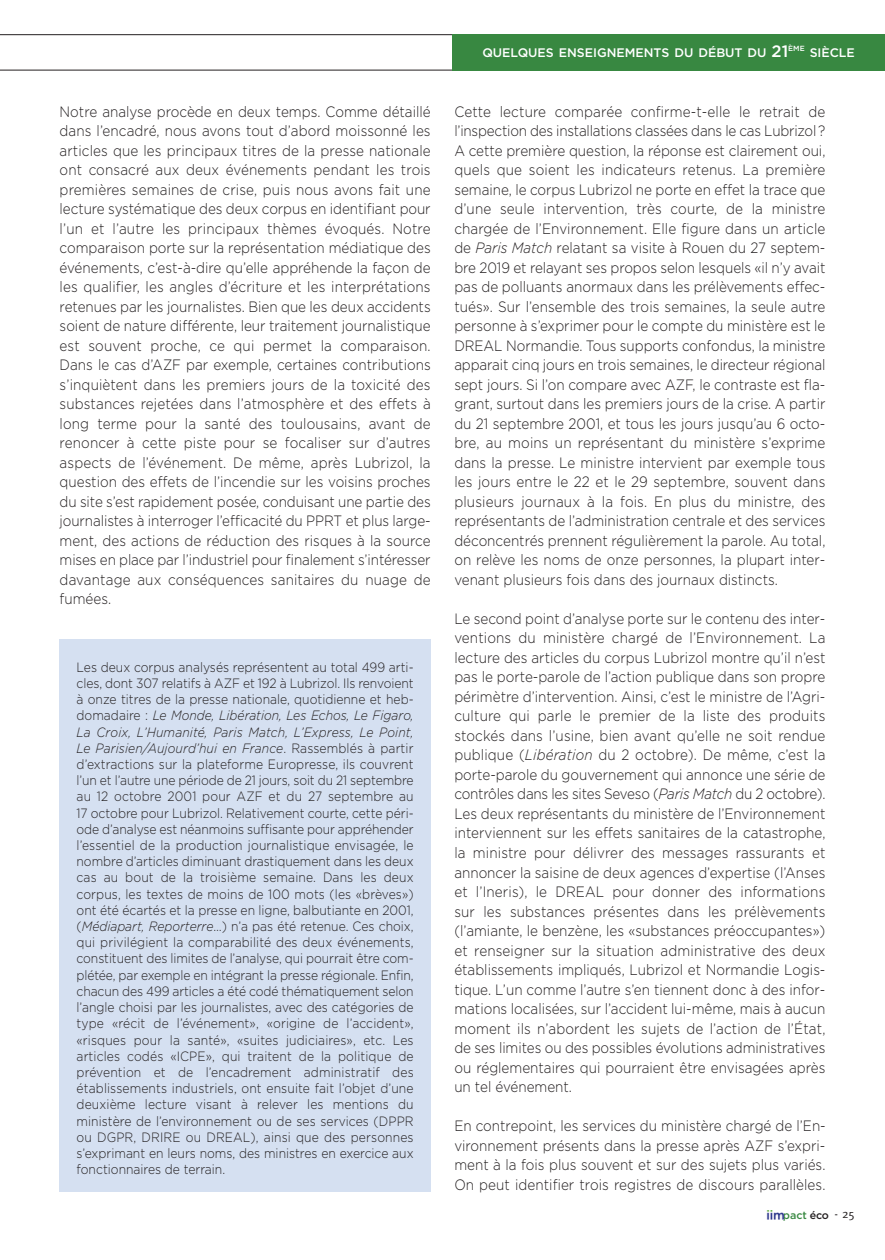
<style>
.page{position:relative;width:885px;height:1260px;background:#fff}
.page>*{position:absolute;margin:0;border:0;box-sizing:border-box;transform-origin:0 0}
.t1{font:300 15px/19.5px "Gotham";color:#231f20;text-align:justify;scale:.9 1}
.t2{font:300 13.5px/16.2px "Gotham";color:#231f20;text-align:justify;scale:.9 1}
.t3{font:500 12.3px "Gotham";color:#fff}
.t4{font:500 10.8px "Gotham";color:#388841}
.s1{font-size:16.5px}
.s2{font-style:italic}
.s3{color:#231f20}
.s4{font-family:"Meta";font-weight:400;font-size:12px;color:#231f20}
</style>
<div class="page">
<img style="left:766px;top:1210px;width:16px;height:8px">
<svg style="left:0;top:34px;width:452px;height:37px"></svg>
<div style="left:452px;top:34px;width:432px;height:37px;background:#388841"></div>
<div style="left:60px;top:639px;width:370px;height:552px;background:#d5e0f1"></div>
<p class="t3" style="left:482px;top:47px;width:374px">QUELQUES ENSEIGNEMENTS DU DÉBUT DU <span class="s1">21</span><sup>ÈME</sup> SIÈCLE</p>
<p class="t1" style="left:60px;top:103px;width:414px">Notre analyse procède en deux temps. Comme détaillé dans l’encadré, nous avons tout d’abord moissonné les articles que les principaux titres de la presse nationale ont consacré aux deux événements pendant les trois premières semaines de crise, puis nous avons fait une lecture systématique des deux corpus en identifiant pour l’un et l’autre les principaux thèmes évoqués. Notre comparaison porte sur la représentation médiatique des événements, c’est-à-dire qu’elle appréhende la façon de les qualifier, les angles d’écriture et les interprétations retenues par les journalistes. Bien que les deux accidents soient de nature différente, leur traitement journalistique est souvent proche, ce qui permet la comparaison.<br>Dans le cas d’AZF par exemple, certaines contributions s’inquiètent dans les premiers jours de la toxicité des substances rejetées dans l’atmosphère et des effets à long terme pour la santé des toulousains, avant de renoncer à cette piste pour se focaliser sur d’autres aspects de l’événement. De même, après Lubrizol, la question des effets de l’incendie sur les voisins proches du site s’est rapidement posée, conduisant une partie des journalistes à interroger l’efficacité du PPRT et plus large&shy;ment, des actions de réduction des risques à la source mises en place par l’industriel pour finalement s’intéresser davantage aux conséquences sanitaires du nuage de fumées.</p>
<p class="t1" style="left:454px;top:103px;width:414px">Cette lecture comparée confirme-t-elle le retrait de l’inspection des installations classées dans le cas Lubrizol?<br>A cette première question, la réponse est clairement oui, quels que soient les indicateurs retenus. La première semaine, le corpus Lubrizol ne porte en effet la trace que d’une seule intervention, très courte, de la ministre chargée de l’Environnement. Elle figure dans un article de <span class="s2">Paris Match</span> relatant sa visite à Rouen du 27 septem&shy;bre 2019 et relayant ses propos selon lesquels «il n’y avait pas de polluants anormaux dans les prélèvements effec&shy;tués». Sur l’ensemble des trois semaines, la seule autre personne à s’exprimer pour le compte du ministère est le DREAL Normandie. Tous supports confondus, la ministre apparait cinq jours en trois semaines, le directeur régional sept jours. Si l’on compare avec AZF, le contraste est fla&shy;grant, surtout dans les premiers jours de la crise. A partir du 21 septembre 2001, et tous les jours jusqu’au 6 octo&shy;bre, au moins un représentant du ministère s’exprime dans la presse. Le ministre intervient par exemple tous les jours entre le 22 et le 29 septembre, souvent dans plusieurs journaux à la fois. En plus du ministre, des représentants de l’administration centrale et des services déconcentrés prennent régulièrement la parole. Au total, on relève les noms de onze personnes, la plupart inter&shy;venant plusieurs fois dans des journaux distincts.</p>
<p class="t1" style="left:454px;top:610px;width:414px">Le second point d’analyse porte sur le contenu des inter&shy;ventions du ministère chargé de l’Environnement. La lecture des articles du corpus Lubrizol montre qu’il n’est pas le porte-parole de l’action publique dans son propre périmètre d’intervention. Ainsi, c’est le ministre de l’Agri&shy;culture qui parle le premier de la liste des produits stockés dans l’usine, bien avant qu’elle ne soit rendue publique (<span class="s2">Libération</span> du 2 octobre). De même, c’est la porte-parole du gouvernement qui annonce une série de contrôles dans les sites Seveso (<span class="s2">Paris Match</span> du 2 octobre).<br>Les deux représentants du ministère de l’Environnement interviennent sur les effets sanitaires de la catastrophe, la ministre pour délivrer des messages rassurants et annoncer la saisine de deux agences d’expertise (l’Anses et l’Ineris), le DREAL pour donner des informations sur les substances présentes dans les prélèvements (l’amiante, le benzène, les «substances préoccupantes») et renseigner sur la situation administrative des deux établissements impliqués, Lubrizol et Normandie Logis&shy;tique. L’un comme l’autre s’en tiennent donc à des infor&shy;mations localisées, sur l’accident lui-même, mais à aucun moment ils n’abordent les sujets de l’action de l’État, de ses limites ou des possibles évolutions administratives ou réglementaires qui pourraient être envisagées après un tel événement.</p>
<p class="t1" style="left:454px;top:1117px;width:414px">En contrepoint, les services du ministère chargé de l’En&shy;vironnement présents dans la presse après AZF s’expri&shy;ment à la fois plus souvent et sur des sujets plus variés.<br>On peut identifier trois registres de discours parallèles.</p>
<p class="t2" style="left:77px;top:659px;width:376px">Les deux corpus analysés représentent au total 499 arti&shy;cles, dont 307 relatifs à AZF et 192 à Lubrizol. Ils renvoient à onze titres de la presse nationale, quotidienne et heb&shy;domadaire : <span class="s2">Le Monde, Libération, Les Echos, Le Figaro, La Croix, L’Humanité, Paris Match, L’Express, Le Point, Le Parisien/Aujourd’hui en France</span>. Rassemblés à partir d’extractions sur la plateforme Europresse, ils couvrent l’un et l’autre une période de 21 jours, soit du 21 septembre au 12 octobre 2001 pour AZF et du 27 septembre au 17 octobre pour Lubrizol. Relativement courte, cette péri&shy;ode d’analyse est néanmoins suffisante pour appréhender l’essentiel de la production journalistique envisagée, le nombre d’articles diminuant drastiquement dans les deux cas au bout de la troisième semaine. Dans les deux corpus, les textes de moins de 100 mots (les «brèves») ont été écartés et la presse en ligne, balbutiante en 2001, (<span class="s2">Médiapart, Reporterre</span>…) n’a pas été retenue. Ces choix, qui privilégient la comparabilité des deux événements, constituent des limites de l’analyse, qui pourrait être com&shy;plétée, par exemple en intégrant la presse régionale. Enfin, chacun des 499 articles a été codé thématiquement selon l’angle choisi par les journalistes, avec des catégories de type «récit de l’événement», «origine de l’accident», «risques pour la santé», «suites judiciaires», etc. Les articles codés «ICPE», qui traitent de la politique de prévention et de l’encadrement administratif des établissements industriels, ont ensuite fait l’objet d’une deuxième lecture visant à relever les mentions du ministère de l’environnement ou de ses services (DPPR ou DGPR, DRIRE ou DREAL), ainsi que des personnes s’exprimant en leurs noms, des ministres en exercice aux fonctionnaires de terrain.</p>
<p class="t4" style="left:782px;top:1210px;width:74px">pact <span class="s3">éco</span> <span class="s4">- 25</span></p>
</div>
